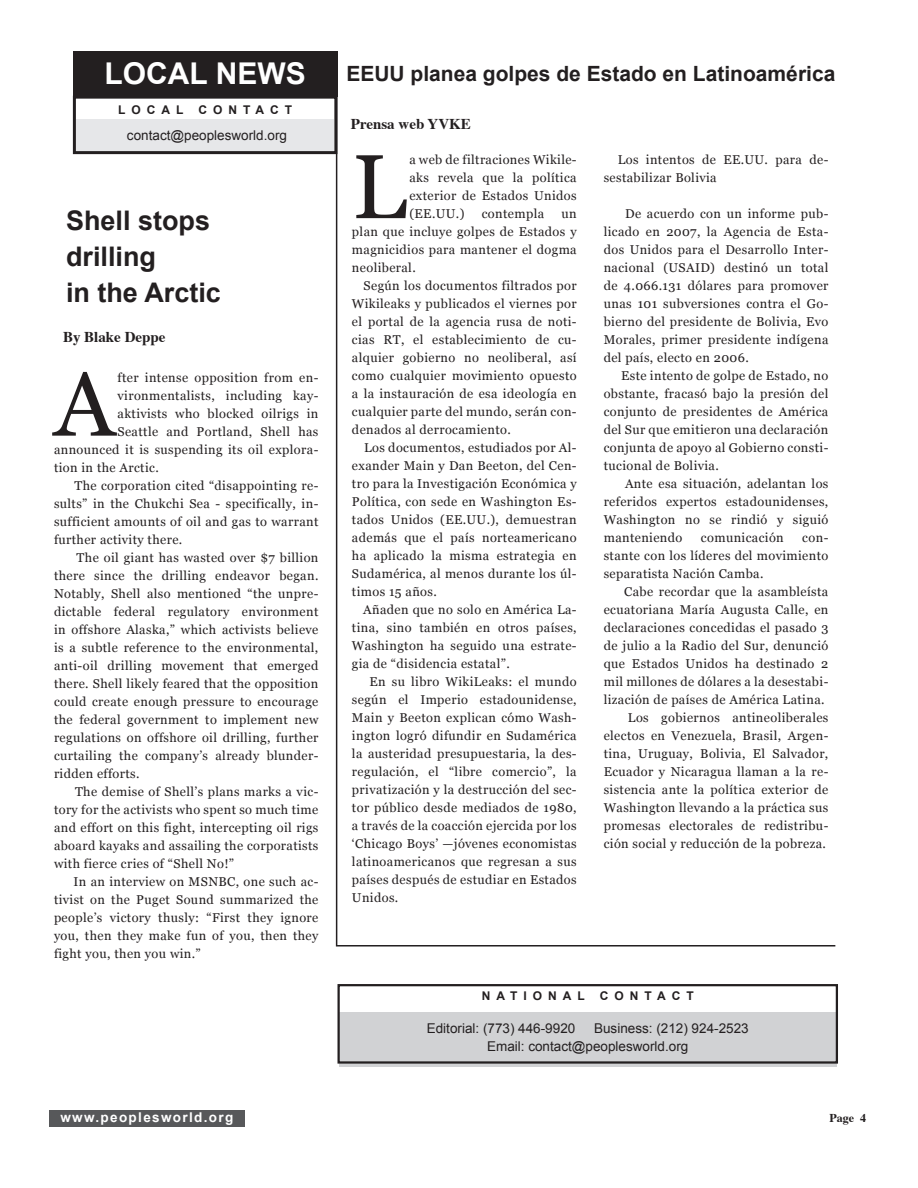
<style>
.page{position:relative;width:918px;height:1188px;background:#fff}
.page>*{position:absolute;margin:0;border:0;box-sizing:border-box;transform-origin:0 0}
.caps_paragraph{font:90.75px "Georgia";color:#231f20}
.t1{font:700 30px "Arial";color:#fff}
.title_arial-small{font:700 27px "Arial";color:#231f20}
.title_arial-small-2{font:700 21px "Arial";color:#231f20}
.by_line{font:700 15px "Times";color:#231f20}
.t2{font:13.5px/18px "Arial";color:#231f20}
.t3{font:700 13.5px "Arial";letter-spacing:.1em;color:#fff}
.body-text{font:12.75px/18px "Georgia";letter-spacing:.03em;color:#231f20;text-align:justify}
.caps_paragraph-2{font:12.75px/18px "Georgia";letter-spacing:.03em;color:#231f20;text-align:justify}
.quote{font:700 12px "Arial";letter-spacing:.5em;color:#231f20}
.by_line-2{font:700 12px "Times";color:#231f20}
</style>
<div class="page">
<hr style="left:336px;top:81px;width:1px;height:864px;background:#231f20">
<hr style="left:336px;top:945px;width:499px;height:2px;background:#231f20">
<div style="left:73px;top:51px;width:264px;height:45px;background:#231f20"></div>
<div style="left:49px;top:1110px;width:196px;height:17px;background:#57585a"></div>
<div style="left:76px;top:119px;width:258px;height:34px;background:#e6e7e9"></div>
<div style="left:73px;top:96px;width:264px;height:58px;border:3px solid #231f20"></div>
<div style="left:339px;top:1012px;width:498px;height:54px;background:#d1d2d4"></div>
<div style="left:338px;top:984px;width:500px;height:80px;border:2px solid #231f20"></div>
<p class="t1" style="left:105px;top:53px;width:203px">LOCAL NEWS</p>
<p class="title_arial-small-2" style="left:346px;top:60px;width:490px">EEUU planea golpes de Estado en Latinoamérica</p>
<p class="quote" style="left:118px;top:102px;width:67px">LOCAL</p>
<p class="quote" style="left:198px;top:102px;width:95px">CONTACT</p>
<p class="t2" style="left:127px;top:126px;width:162px">contact@peoplesworld.org</p>
<p class="title_arial-small" style="left:66px;top:203px;width:146px">Shell stops</p>
<p class="title_arial-small" style="left:66px;top:239px;width:92px">drilling</p>
<p class="title_arial-small" style="left:66px;top:275px;width:157px">in the Arctic</p>
<p class="by_line" style="left:63px;top:322px;width:104px">By Blake Deppe</p>
<p class="caps_paragraph" style="left:54px;top:349px;width:62px">A</p>
<p class="caps_paragraph-2" style="left:118px;top:369px;width:202px">fter intense opposition from en-</p>
<p class="caps_paragraph-2" style="left:118px;top:387px;width:202px">vironmentalists, including kay-</p>
<p class="caps_paragraph-2" style="left:118px;top:405px;width:202px">aktivists who blocked oilrigs in</p>
<p class="caps_paragraph-2" style="left:118px;top:423px;width:202px">Seattle and Portland, Shell has</p>
<p class="caps_paragraph-2" style="left:54px;top:441px;width:266px">announced it is suspending its oil explora-</p>
<p class="caps_paragraph-2" style="left:54px;top:459px;width:106px">tion in the Arctic.</p>
<p class="body-text" style="left:54px;top:477px;width:266px;text-indent:20px">The corporation cited “disappointing re&shy;sults” in the Chukchi Sea - specifically, in&shy;sufficient amounts of oil and gas to warrant further activity there.</p>
<p class="body-text" style="left:54px;top:549px;width:266px;text-indent:23px">The oil giant has wasted over $7 billion there since the drilling endeavor began.<br>Notably, Shell also mentioned “the unpre&shy;dictable federal regulatory environment in offshore Alaska,” which activists believe is a subtle reference to the environmental, anti-oil drilling movement that emerged there. Shell likely feared that the opposition could create enough pressure to encourage the federal government to implement new regulations on offshore oil drilling, further curtailing the company’s already blunder&shy;ridden efforts.</p>
<p class="body-text" style="left:54px;top:783px;width:266px;text-indent:21px">The demise of Shell’s plans marks a vic&shy;tory for the activists who spent so much time and effort on this fight, intercepting oil rigs aboard kayaks and assailing the corporatists with fierce cries of “Shell No!”</p>
<p class="body-text" style="left:54px;top:873px;width:266px;text-indent:20px">In an interview on MSNBC, one such ac&shy;tivist on the Puget Sound summarized the people’s victory thusly: “First they ignore you, then they make fun of you, then they fight you, then you win.”</p>
<p class="t3" style="left:60px;top:1109px;width:174px">www.peoplesworld.org</p>
<p class="by_line" style="left:351px;top:109px;width:122px">Prensa web YVKE</p>
<p class="caps_paragraph" style="left:352px;top:132px;width:56px">L</p>
<p class="caps_paragraph-2" style="left:409px;top:151px;width:169px">a web de filtraciones Wikile&shy;aks revela que la política exterior de Estados Unidos (EE.UU.)</p>
<p class="caps_paragraph-2" style="left:482px;top:205px;width:64px">contempla</p>
<p class="caps_paragraph-2" style="left:352px;top:205px;width:226px;text-indent:209px">un plan que incluye golpes de Estados y magnicidios para mantener el dogma neoliberal.</p>
<p class="body-text" style="left:352px;top:277px;width:226px;text-indent:12px">Según los documentos filtrados por Wikileaks y publicados el viernes por el portal de la agencia rusa de noti&shy;cias RT, el establecimiento de cu&shy;alquier gobierno no neoliberal, así como cualquier movimiento opuesto a la instauración de esa ideología en cualquier parte del mundo, serán con&shy;denados al derrocamiento.</p>
<p class="body-text" style="left:352px;top:439px;width:226px;text-indent:12px">Los documentos, estudiados por Al&shy;exander Main y Dan Beeton, del Cen&shy;tro para la Investigación Económica y Política, con sede en Washington Es&shy;tados Unidos (EE.UU.), demuestran además que el país norteamericano ha aplicado la misma estrategia en Sudamérica, al menos durante los úl&shy;timos 15 años.</p>
<p class="body-text" style="left:352px;top:601px;width:226px;text-indent:11px">Añaden que no solo en América La&shy;tina, sino también en otros países, Washington ha seguido una estrate&shy;gia de “disidencia estatal”.</p>
<p class="body-text" style="left:352px;top:673px;width:226px;text-indent:17px">En su libro WikiLeaks: el mundo según el Imperio estadounidense, Main y Beeton explican cómo Wash&shy;ington logró difundir en Sudamérica la austeridad presupuestaria, la des&shy;regulación, el “libre comercio”, la privatización y la destrucción del sec&shy;tor público desde mediados de 1980, a través de la coacción ejercida por los ‘Chicago Boys’ —jóvenes economistas latinoamericanos que regresan a sus países después de estudiar en Estados Unidos.</p>
<p class="body-text" style="left:604px;top:151px;width:226px;text-indent:14px">Los intentos de EE.UU. para de&shy;sestabilizar Bolivia</p>
<p class="body-text" style="left:604px;top:205px;width:226px;text-indent:21px">De acuerdo con un informe pub&shy;licado en 2007, la Agencia de Esta&shy;dos Unidos para el Desarrollo Inter&shy;nacional (USAID) destinó un total de 4.066.131 dólares para promover unas 101 subversiones contra el Go&shy;bierno del presidente de Bolivia, Evo Morales, primer presidente indígena del país, electo en 2006.</p>
<p class="body-text" style="left:604px;top:367px;width:226px;text-indent:17px">Este intento de golpe de Estado, no obstante, fracasó bajo la presión del conjunto de presidentes de América del Sur que emitieron una declaración conjunta de apoyo al Gobierno consti&shy;tucional de Bolivia.</p>
<p class="body-text" style="left:604px;top:475px;width:226px;text-indent:21px">Ante esa situación, adelantan los referidos expertos estadounidenses, Washington no se rindió y siguió manteniendo</p>
<p class="body-text" style="left:701px;top:529px;width:84px">comunicación</p>
<p class="body-text" style="left:604px;top:529px;width:226px;text-indent:199px">con&shy;stante con los líderes del movimiento separatista Nación Camba.</p>
<p class="body-text" style="left:604px;top:583px;width:226px;text-indent:20px">Cabe recordar que la asambleísta ecuatoriana María Augusta Calle, en declaraciones concedidas el pasado 3 de julio a la Radio del Sur, denunció que Estados Unidos ha destinado 2 mil millones de dólares a la desestabi&shy;lización de países de América Latina.</p>
<p class="body-text" style="left:604px;top:709px;width:226px;text-indent:24px">Los gobiernos antineoliberales electos en Venezuela, Brasil, Argen&shy;tina, Uruguay, Bolivia, El Salvador, Ecuador y Nicaragua llaman a la re&shy;sistencia ante la política exterior de Washington llevando a la práctica sus promesas electorales de redistribu&shy;ción social y reducción de la pobreza.</p>
<p class="quote" style="left:482px;top:988px;width:105px">NATIONAL</p>
<p class="quote" style="left:600px;top:988px;width:95px">CONTACT</p>
<p class="t2" style="left:427px;top:1019px;width:150px">Editorial: (773) 446-9920</p>
<p class="t2" style="left:487px;top:1019px;width:263px;text-indent:107px">Business: (212) 924-2523<br>Email: contact@peoplesworld.org</p>
<p class="by_line-2" style="left:829px;top:1106px;width:38px">Page 4</p>
</div>
